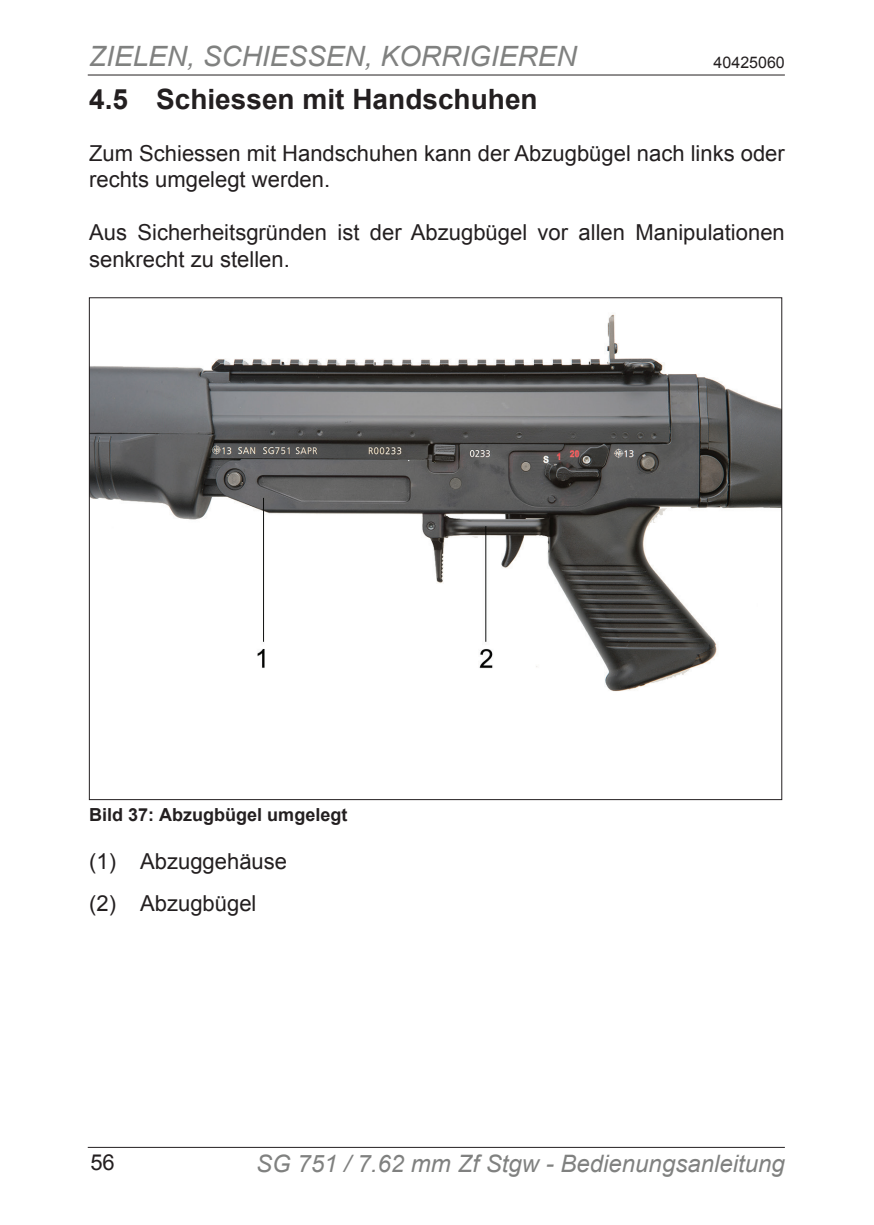
<style>
.page{position:relative;width:874px;height:1225px;background:#fff}
.page>*{position:absolute;margin:0;border:0;box-sizing:border-box;transform-origin:0 0}
.t1{font:italic 28px "Arial";color:#808180}
.t2{font:700 28px "Arial";color:#231f20}
.t3{font:italic 24px "Arial";color:#808180}
.t4{font:22px/26.4px "Arial";color:#231f20}
.t5{font:700 18px "Arial";color:#231f20}
.t6{font:16px "Arial";color:#231f20}
</style>
<div class="page">
<hr style="left:88px;top:1146px;width:696px;height:1px;background:#231f20">
<hr style="left:88px;top:74px;width:696px;height:1px;background:#231f20">
<img style="left:91px;top:314px;width:688px;height:378px">
<p class="t1" style="left:89px;top:38px;width:489px">ZIELEN, SCHIESSEN, KORRIGIEREN</p>
<p class="t6" style="left:713px;top:52px;width:73px">40425060</p>
<p class="t2" style="left:89px;top:80px;width:450px">4.5 Schiessen mit Handschuhen</p>
<p class="t4" style="left:89px;top:140px;width:697px">Zum Schiessen mit Handschuhen kann der Abzugbügel nach links oder rechts umgelegt werden.</p>
<p class="t4" style="left:89px;top:219px;width:697px">Aus Sicherheitsgründen ist der Abzugbügel vor allen Manipulationen senkrecht zu stellen.</p>
<p class="t5" style="left:89px;top:802px;width:260px">Bild 37: Abzugbügel umgelegt</p>
<p class="t4" style="left:89px;top:840px;width:199px;line-height:42px">(1) Abzuggehäuse (2) Abzugbügel</p>
<p class="t4" style="left:90px;top:1149px;width:26px">56</p>
<p class="t3" style="left:256px;top:1148px;width:530px">SG 751 / 7.62 mm Zf Stgw - Bedienungsanleitung</p>
</div>
